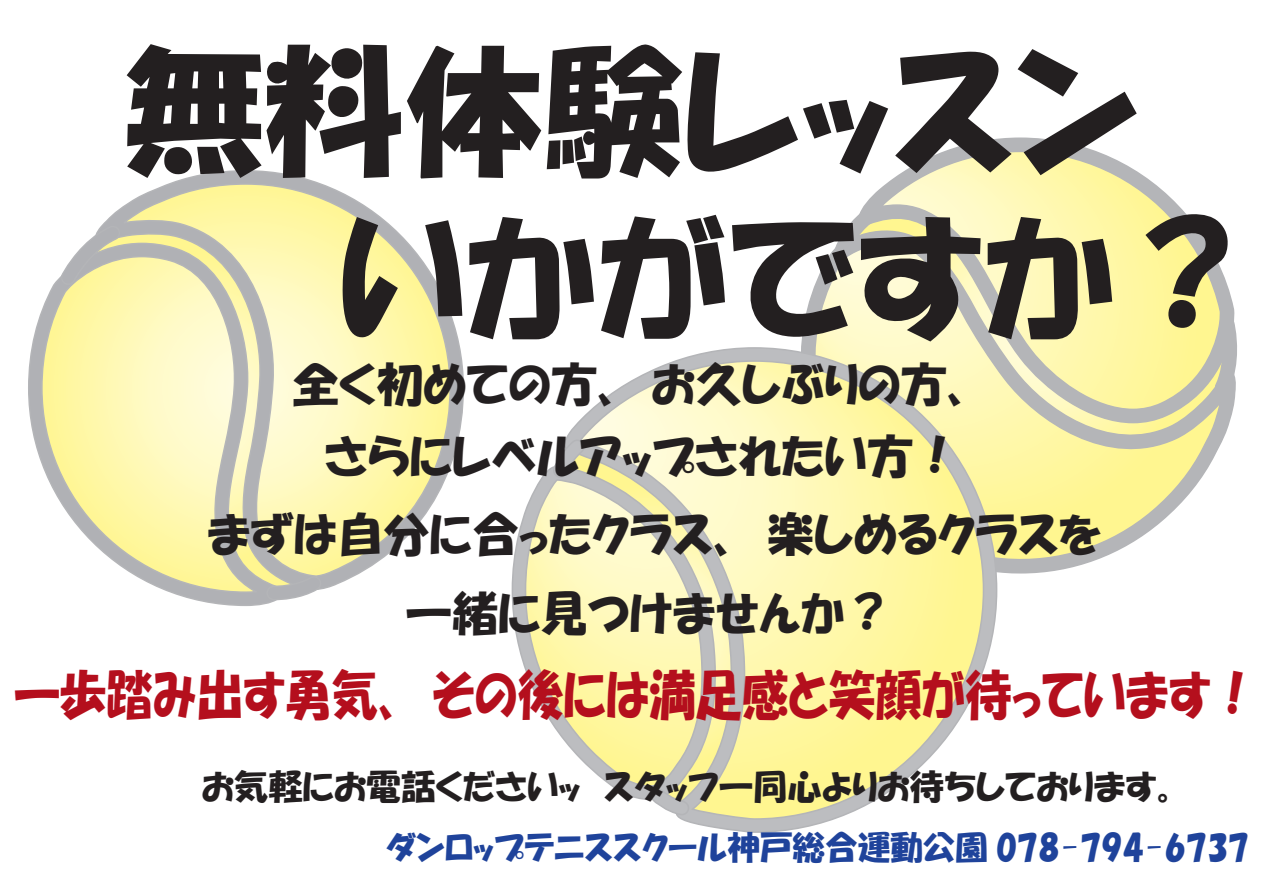
<style>
.page{position:relative;width:1263px;height:893px;background:#fff}
.page>*{position:absolute;margin:0;border:0;box-sizing:border-box;transform-origin:0 0}
.t1{font:139.8px/166.8px "HGP Soei Kakupoptai";color:#231f20}
.t2{font:53.25px "HGP Soei Kakupoptai";color:#b40f1d;scale:.87 1}
.t3{font:46.5px/71.2px "HGP Soei Kakupoptai";color:#231f20;text-align:center}
.t4{font:34.35px "HGP Soei Kakupoptai";color:#231f20}
.t5{font:32.55px "HGP Soei Kakupoptai";color:#1f439b}
</style>
<div class="page">
<svg style="left:103px;top:170px;width:361px;height:419px"></svg>
<svg style="left:28px;top:242px;width:255px;height:364px;background:#efebbf"></svg>
<svg style="left:60px;top:224px;width:62px;height:62px"></svg>
<svg style="left:266px;top:574px;width:58px;height:27px;background:#c5c5bd"></svg>
<svg style="left:801px;top:249px;width:435px;height:325px"></svg>
<svg style="left:858px;top:137px;width:377px;height:287px;background:#f0ecbd"></svg>
<svg style="left:1214px;top:315px;width:23px;height:80px;background:#bebeb8"></svg>
<svg style="left:834px;top:210px;width:42px;height:49px"></svg>
<svg style="left:511px;top:466px;width:51px;height:272px"></svg>
<svg style="left:562px;top:346px;width:436px;height:487px;background:#f5f0ba"></svg>
<svg style="left:553px;top:440px;width:33px;height:38px"></svg>
<svg style="left:649px;top:787px;width:40px;height:29px"></svg>
<h1 class="t1" style="left:339px;top:27px;width:918px;text-indent:-215px">無料体験レッスンいかがですか？</h1>
<p class="t3" style="left:292px;top:349px;width:687px">全く初めての方、お久しぶりの方、さらにレベルアップされたい方！</p>
<p class="t3" style="left:207px;top:494px;width:896px;line-height:79.2px">まずは自分に合ったクラス、楽しめるクラスを一緒に見つけませんか？</p>
<p class="t2" style="left:14px;top:668px;width:1431px">一歩踏み出す勇気、その後には満足感と笑顔が待っています！</p>
<p class="t4" style="left:202px;top:770px;width:979px">お気軽にお電話くださいッ　スタッフ一同心よりお待ちしております。</p>
<p class="t5" style="left:386px;top:831px;width:865px">ダンロップテニススクール神戸総合運動公園 078-794-6737</p>
</div>
